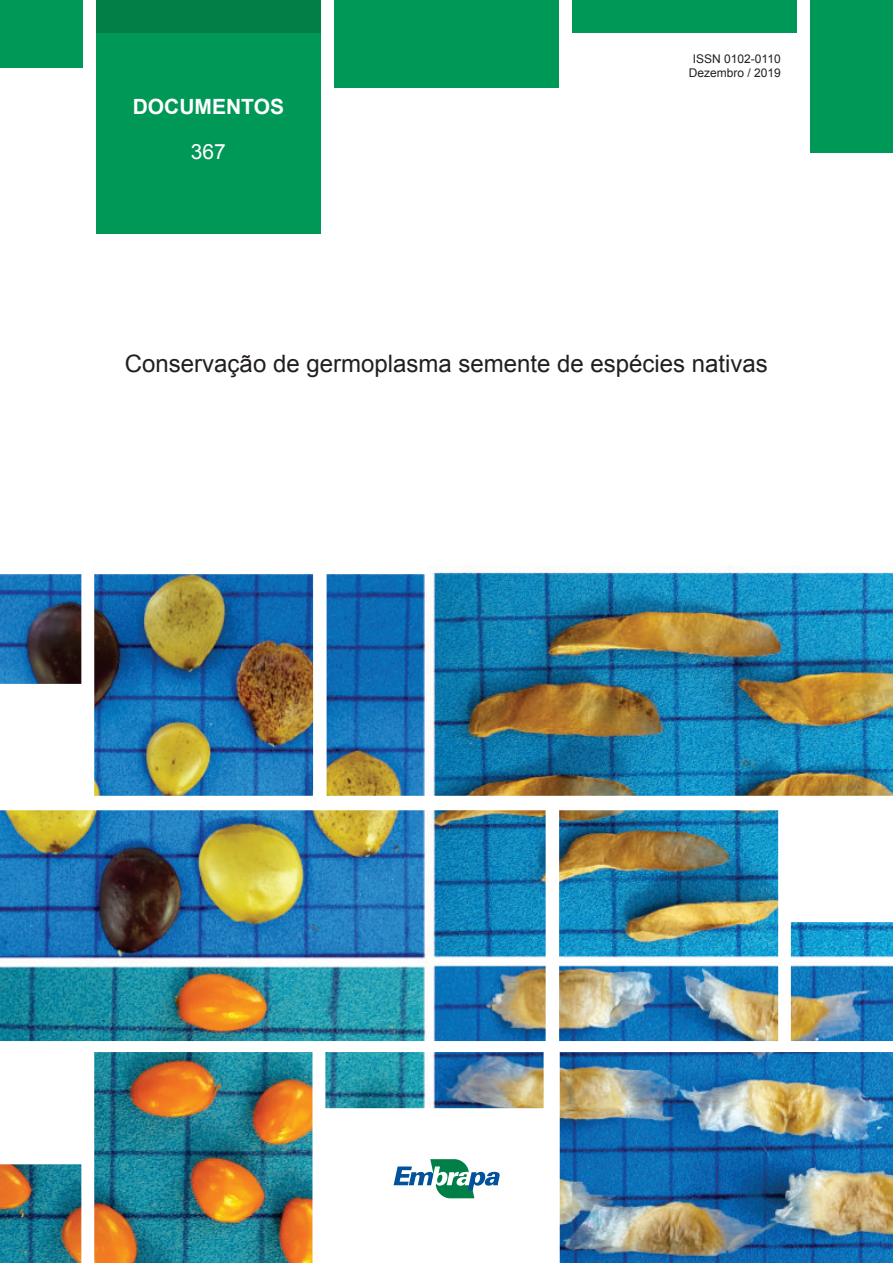
<style>
.page{position:relative;width:893px;height:1263px;background:#fff}
.page>*{position:absolute;margin:0;border:0;box-sizing:border-box;transform-origin:0 0}
.t1{font:24px "Arial";color:#231f20}
.t2{font:700 21px "Arial";color:#fff}
.t3{font:21px "Arial";color:#fff}
.t4{font:12px/14.4px "Arial";color:#231f20;text-align:center}
</style>
<div class="page">
<div style="left:96px;top:0;width:225px;height:233px;background:#009856"></div>
<div style="left:334px;top:0;width:225px;height:88px;background:#009856"></div>
<div style="left:572px;top:0;width:225px;height:33px;background:#009856"></div>
<div style="left:96px;top:0;width:225px;height:33px;background:#007f46"></div>
<img style="left:0;top:565px;width:893px;height:698px">
<div style="left:810px;top:0;width:83px;height:152px;background:#009856"></div>
<div style="left:0;top:0;width:82px;height:67px;background:#009856"></div>
<p class="t2" style="left:133px;top:93px;width:153px">DOCUMENTOS</p>
<p class="t3" style="left:191px;top:138px;width:37px">367</p>
<p class="t4" style="left:689px;top:51px;width:94px">ISSN 0102-0110<br>Dezembro / 2019</p>
<p class="t1" style="left:125px;top:348px;width:644px">Conservação de germoplasma semente de espécies nativas</p>
</div>
